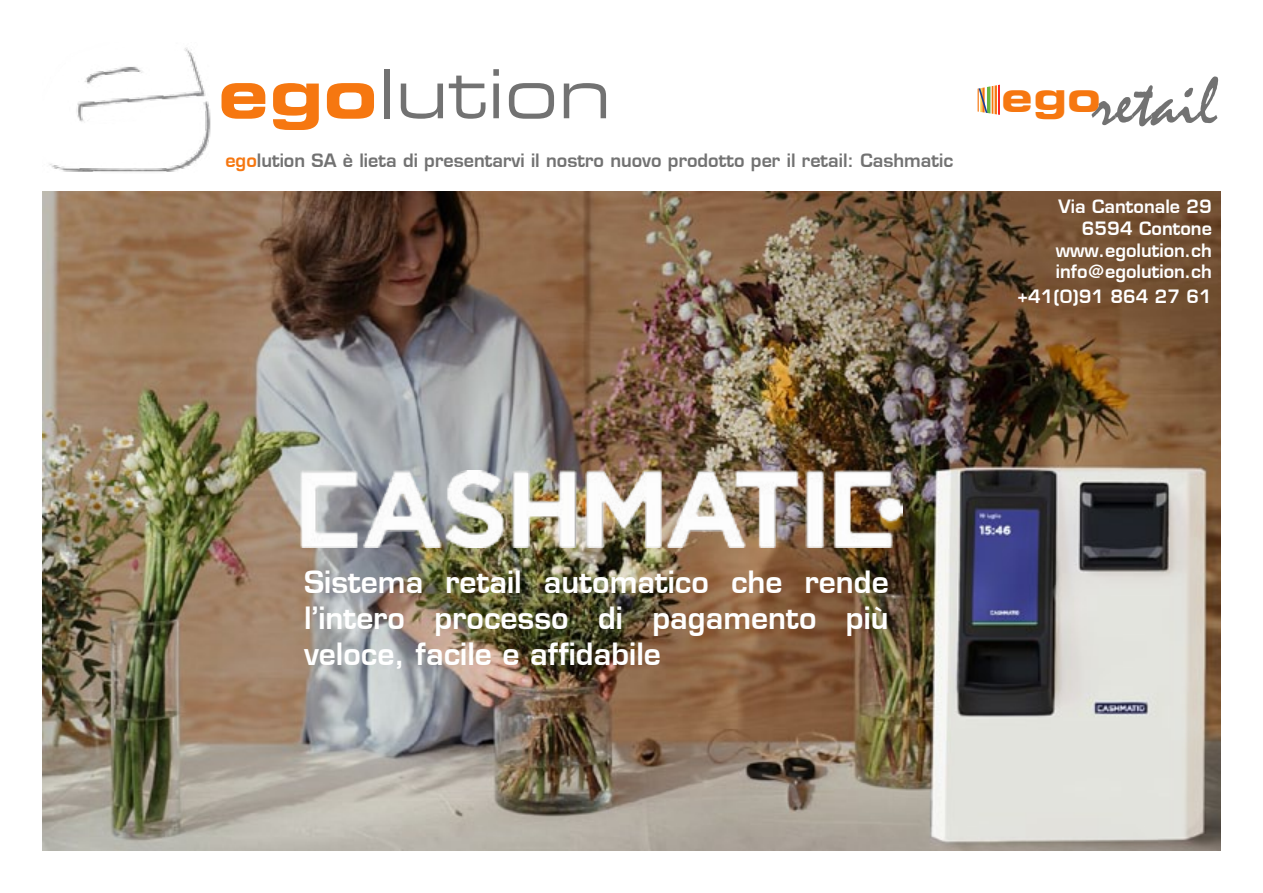
<style>
.page{position:relative;width:1263px;height:893px;background:#fff}
.page>*{position:absolute;margin:0;border:0;box-sizing:border-box;transform-origin:0 0}
.t1{font:70.35px "Mistral";color:#727272}
.t2{font:expanded 67.5px "Square 721 BT";color:#727272}
.t3{font:30px/36px "Square 721 Dm Normal";color:#fff}
.t4{font:18px/21.6px "Square 721 Dm Normal";color:#fff;text-align:right}
.t5{font:18px "Square 721 Dm Normal";color:#727272}
.s1{font-weight:700;color:#f67710}
.s2{color:#f67710}
</style>
<div class="page">
<img style="left:49px;top:47px;width:162px;height:125px">
<hr style="left:977px;top:88px;width:2px;height:24px;background:#f67710">
<svg style="left:978px;top:86px;width:15px;height:28px"></svg>
<hr style="left:994px;top:85px;width:3px;height:29px;background:#f67710">
<hr style="left:998px;top:85px;width:2px;height:30px;background:#fc0a0b">
<img style="left:43px;top:191px;width:1177px;height:659px">
<img style="left:299px;top:471px;width:604px;height:76px">
<h2 class="t2" style="left:218px;top:54px;width:395px"><span class="s1">ego</span>lution</h2>
<h1 class="t1" style="left:1001px;top:60px;width:218px"><sup>ego</sup>retail</h1>
<p class="t5" style="left:225px;top:149px;width:729px"><span class="s2">ego</span>lution SA è lieta di presentarvi il nostro nuovo prodotto per il retail: Cashmatic</p>
<p class="t4" style="left:1056px;top:196px;width:158px">Via Cantonale 29<br>6594 Contone www.egolution.ch info@egolution.ch</p>
<p class="t4" style="left:1017px;top:286px;width:196px">+41(0)91 864 27 61</p>
<p class="t3" style="left:304px;top:563px;width:586px">Sistema retail automatico che rende</p>
<p class="t3" style="left:304px;top:599px;width:586px">l’intero processo di pagamento più veloce, facile e affidabile</p>
</div>
